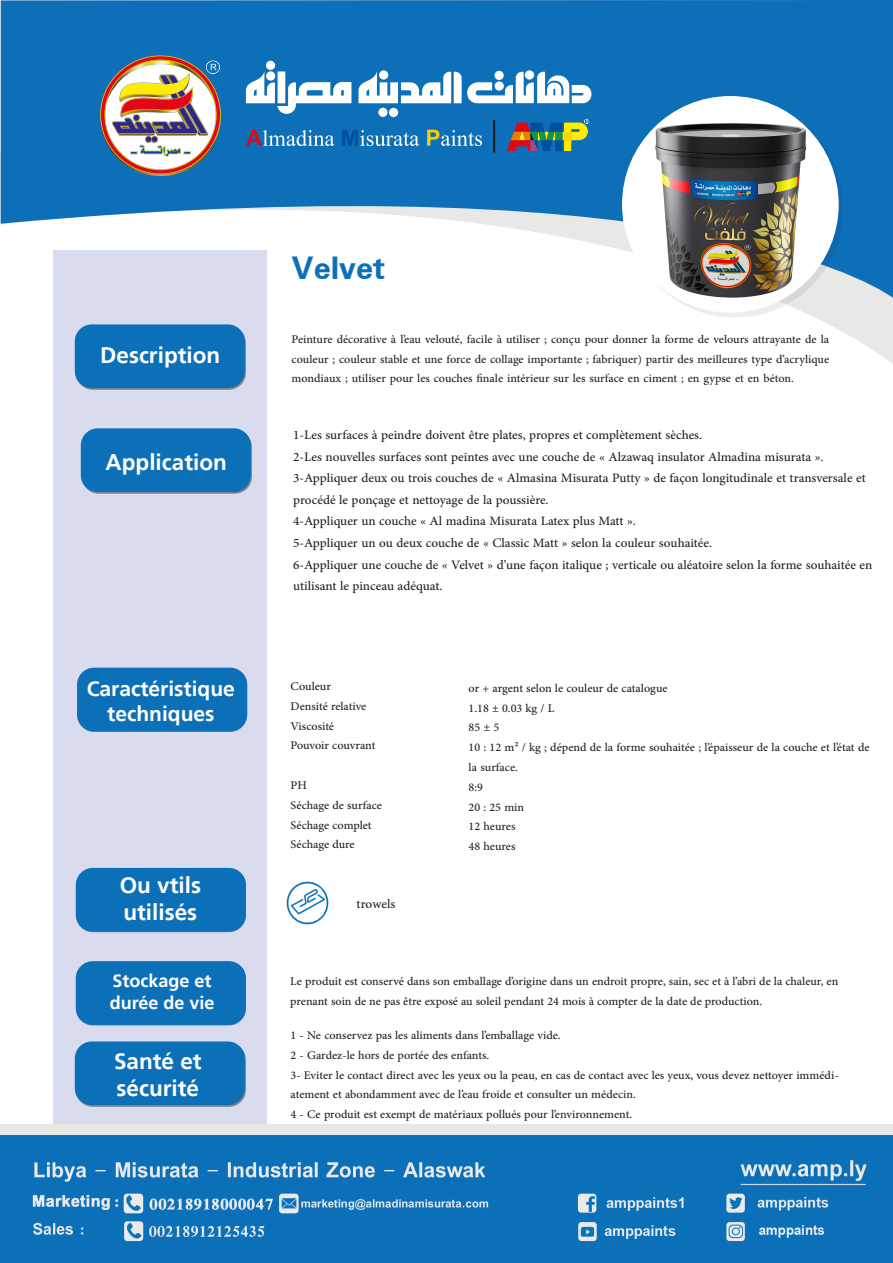
<style>
.page{position:relative;width:893px;height:1263px;background:#fff}
.page>*{position:absolute;margin:0;border:0;box-sizing:border-box;transform-origin:0 0}
.Name_prodect{font:700 48px "Nizar BBC Kurdish";color:#0c70b9}
.t1{font:700 22.5px/27px "Frutiger LT Arabic 65";color:#fff}
.t2{font:700 21px/25.2px "Frutiger LT Arabic 65";color:#fff;text-align:center}
.Nots_prodect{font:18px/21.6px "Adobe Arabic";color:#231f20}
.t3{font:700 18px/21.6px "Frutiger LT Arabic 65";color:#fff}
.Nots_prodect-2{font:16.5px/19.8px "Adobe Arabic";color:#231f20}
</style>
<div class="page">
<div style="left:54px;top:250px;width:213px;height:952px;background:#d9dcee"></div>
<svg style="left:0;top:152px;width:893px;height:213px"></svg>
<svg style="left:1px;top:0;width:892px;height:299px;fill:#0c6fb8"></svg>
<img style="left:100px;top:55px;width:121px;height:121px">
<hr style="left:493px;top:120px;width:2px;height:32px;background:#1d1d1b">
<svg style="left:246px;top:61px;width:345px;height:90px"></svg>
<div style="left:0;top:1124px;width:893px;height:127px;background:#e8e9e7"></div>
<img style="left:0;top:1135px;width:892px;height:128px">
<div style="left:626px;top:100px;width:217px;height:217px;background:#231f20;opacity:.08"></div>
<div style="left:622px;top:96px;width:217px;height:217px;background:#fff;border-radius:50%"></div>
<svg style="left:76px;top:326px;width:170px;height:64px"></svg>
<div style="left:75px;top:324px;width:170px;height:64px;background:#0c70b9;border-radius:17px"></div>
<div style="left:76px;top:868px;width:170px;height:64px;background:#0c70b9;border-radius:17px"></div>
<div style="left:76px;top:961px;width:170px;height:64px;background:#0c70b9;border-radius:17px"></div>
<div style="left:77px;top:668px;width:170px;height:63px;background:#0c70b9;border-radius:17px"></div>
<svg style="left:76px;top:1043px;width:170px;height:64px"></svg>
<div style="left:75px;top:1041px;width:170px;height:64px;background:#0c70b9;border-radius:17px"></div>
<svg style="left:82px;top:430px;width:170px;height:64px"></svg>
<div style="left:81px;top:428px;width:170px;height:64px;background:#0c70b9;border-radius:17px"></div>
<img style="left:577px;top:117px;width:312px;height:182px">
<img style="left:286px;top:882px;width:43px;height:42px">
<p class="t1" style="left:100px;top:342px;width:121px">Description</p>
<p class="t1" style="left:106px;top:448px;width:123px">Application</p>
<p class="t2" style="left:87px;top:675px;width:150px">Caractéristique techniques</p>
<p class="t1" style="left:120px;top:872px;width:83px">Ou vtils utilisés</p>
<p class="t3" style="left:110px;top:970px;width:106px">Stockage et durée de vie</p>
<p class="t1" style="left:114px;top:1048px;width:89px">Santé et sécurité</p>
<p class="Name_prodect" style="left:292px;top:240px;width:95px">Velvet</p>
<p class="Nots_prodect-2" style="left:292px;top:327px;width:539px;text-align:justify">Peinture décorative ’là eau velouté, facile à utiliser ; conçu pour donner la forme de velours attrayante de la couleur ; couleur stable et une force de collage importante ; fabriquer) partir des meilleures type ’dacrylique mondiaux ; utiliser pour les couches finale intérieur sur les surface en ciment ; en gypse enet béton.</p>
<p class="Nots_prodect" style="left:293px;top:422px;width:410px">1-Les surfaces à peindre doivent être plates, propres et complètement sèches.</p>
<p class="Nots_prodect" style="left:293px;top:444px;width:532px">2-Les nouvelles surfaces sont peintes avec une couche de « Alzawaq insulator Almadina misurata .«</p>
<p class="Nots_prodect" style="left:293px;top:465px;width:574px">3-Appliquer deux ou trois couches de « Almasina Misurata Putty » de façon longitudinale et transversale et procédé le ponçage et nettoyage de la poussière.</p>
<p class="Nots_prodect" style="left:293px;top:508px;width:344px">4-Appliquer un couche « Al madina Misurata Latex plus Matt .«</p>
<p class="Nots_prodect" style="left:293px;top:530px;width:420px">5-Appliquer un ou deux couche de « Classic Matt » selon la couleur souhaitée.</p>
<p class="Nots_prodect" style="left:293px;top:552px;width:581px">6-Appliquer une couche de « Velvet » ’dune façon italique ; verticale ou aléatoire selon la forme souhaitée en utilisant le pinceau adéquat.</p>
<p class="Nots_prodect-2" style="left:291px;top:674px;width:42px">Couleur</p>
<p class="Nots_prodect-2" style="left:291px;top:694px;width:77px">Densité relative</p>
<p class="Nots_prodect-2" style="left:291px;top:714px;width:45px">Viscosité</p>
<p class="Nots_prodect-2" style="left:291px;top:734px;width:86px">Pouvoir couvrant</p>
<p class="Nots_prodect-2" style="left:291px;top:773px;width:18px">PH</p>
<p class="Nots_prodect-2" style="left:291px;top:793px;width:93px">Séchage de surface</p>
<p class="Nots_prodect-2" style="left:291px;top:813px;width:83px">Séchage complet</p>
<p class="Nots_prodect-2" style="left:291px;top:833px;width:66px">Séchage dure</p>
<p class="Nots_prodect" style="left:357px;top:891px;width:40px">trowels</p>
<p class="Nots_prodect-2" style="left:469px;top:676px;width:200px">or + argent selon le couleur de catalogue</p>
<p class="Nots_prodect-2" style="left:469px;top:696px;width:87px">1.18 ± 0.03 kg L/</p>
<p class="Nots_prodect-2" style="left:469px;top:716px;width:32px">85 5±</p>
<p class="Nots_prodect-2" style="left:469px;top:736px;width:402px">10 12: m kg/² ; dépend de la forme souhaitée ’l; épaisseur de la couche ’le t état de la surface.</p>
<p class="Nots_prodect-2" style="left:469px;top:775px;width:16px">8:9</p>
<p class="Nots_prodect-2" style="left:469px;top:795px;width:57px">20 25: min</p>
<p class="Nots_prodect-2" style="left:469px;top:815px;width:48px">12 heures</p>
<p class="Nots_prodect-2" style="left:469px;top:835px;width:48px">48 heures</p>
<p class="Nots_prodect-2" style="left:290px;top:970px;width:550px">Le produit est conservé dans son emballage ’dorigine dans un endroit propre, sain, sec ’làe t abri de la chaleur en, prenant soin de ne pas être exposé au soleil pendant 24 mois à compter de la date de production.</p>
<p class="Nots_prodect-2" style="left:291px;top:1023px;width:272px">-1 Ne conservez pas les aliments dans ’lemballage vide.</p>
<p class="Nots_prodect-2" style="left:291px;top:1043px;width:200px">-2 Gardez l e- hors de portée des enfants.</p>
<p class="Nots_prodect-2" style="left:291px;top:1083px;width:347px">atement et abondamment avec de ’leau froide et consulter un médecin.</p>
<p class="Nots_prodect-2" style="left:291px;top:1063px;width:550px">3- Eviter le contact direct avec les yeux ou la peau en, cas de contact avec les yeux, vous devez nettoyer immédi-</p>
<p class="Nots_prodect-2" style="left:291px;top:1103px;width:343px">-4 Ce produit est exempt de matériaux pollués pour ’lenvironnement.</p>
</div>
